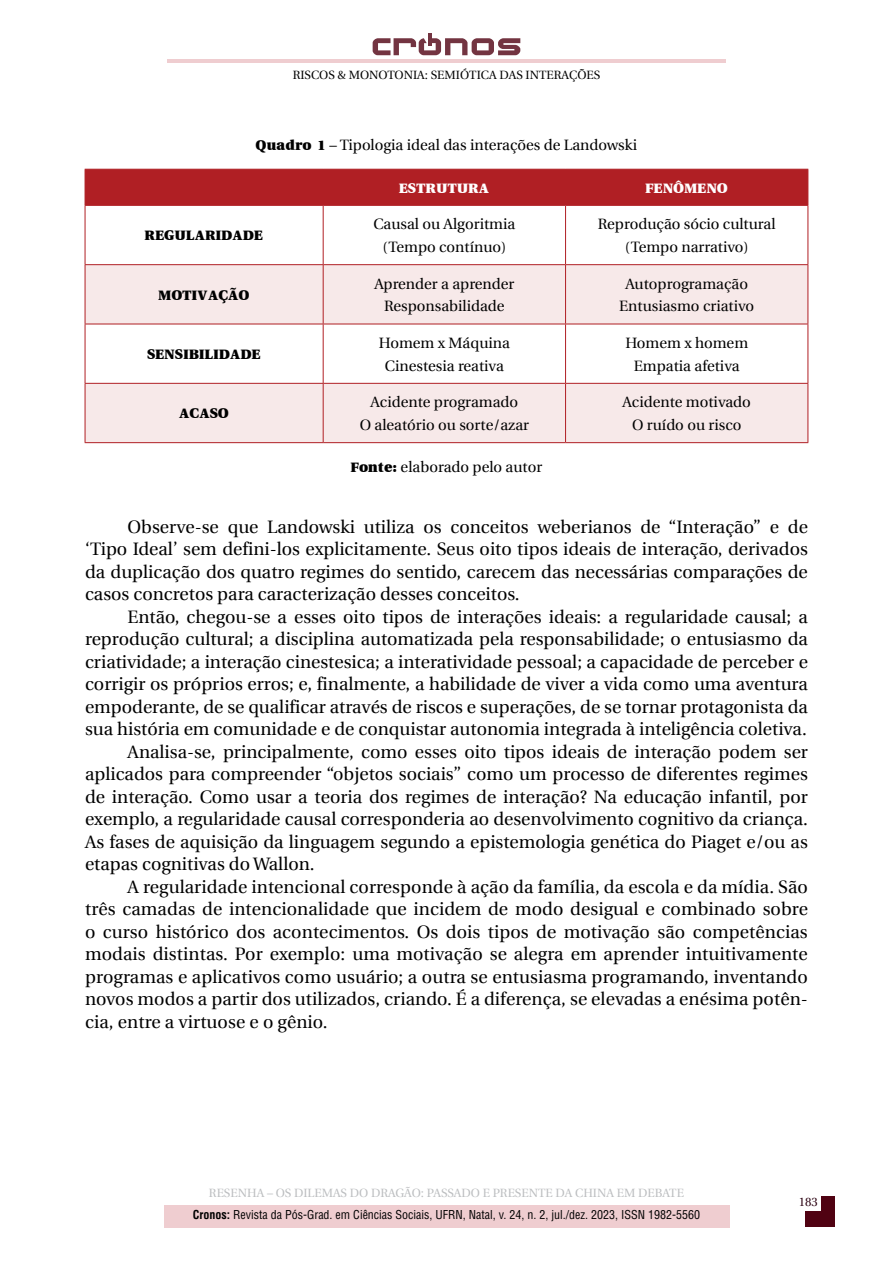
<style>
.page{position:relative;width:893px;height:1263px;background:#fff}
.page>*{position:absolute;margin:0;border:0;box-sizing:border-box;transform-origin:0 0}
.t1{font:18px/22.5px "Utopia";color:#000;text-align:justify}
.t2{font:15px/22.5px "Utopia";color:#000;text-align:center}
.t3{font:700 15px "Utopia";color:#000}
.t4{font:700 15px "Utopia";color:#fff}
.t5{font:condensed 12px "Helvetica LT Std";color:#000}
.t6{font:12px "Utopia";color:#bcbec0}
.t7{font:12px "Utopia";color:#000}
.t8{font:12px "Utopia";color:#2c0212}
.s1{font-weight:700}
</style>
<div class="page">
<hr style="left:428px;top:33px;width:4px;height:13px;background:#733441">
<svg style="left:373px;top:38px;width:147px;height:17px"></svg>
<hr style="left:167px;top:59px;width:559px;height:4px;background:#efcdd0">
<div style="left:164px;top:1205px;width:565px;height:22px;background:#efcdd0"></div>
<div style="left:805px;top:1196px;width:30px;height:31px;background:#500212"></div>
<div style="left:796px;top:1189px;width:24px;height:22px;background:#fff"></div>
<div style="left:86px;top:170px;width:721px;height:35px;background:#b01f24"></div>
<svg style="left:86px;top:265px;width:721px;height:177px;fill:#f7e9e9"></svg>
<hr style="left:323px;top:170px;width:1px;height:35px;background:#b01f24">
<hr style="left:565px;top:170px;width:1px;height:35px;background:#b01f24">
<hr style="left:565px;top:206px;width:1px;height:58px;background:#b01f24">
<hr style="left:323px;top:265px;width:1px;height:59px;background:#b01f24">
<hr style="left:565px;top:265px;width:1px;height:59px;background:#b01f24">
<hr style="left:323px;top:324px;width:1px;height:59px;background:#b01f24">
<hr style="left:565px;top:324px;width:1px;height:59px;background:#b01f24">
<hr style="left:323px;top:384px;width:1px;height:58px;background:#b01f24">
<hr style="left:565px;top:384px;width:1px;height:58px;background:#b01f24">
<hr style="left:85px;top:169px;width:238px;height:1px;background:#b01f24">
<hr style="left:85px;top:170px;width:1px;height:35px;background:#b01f24">
<hr style="left:323px;top:169px;width:243px;height:1px;background:#b01f24">
<hr style="left:566px;top:169px;width:242px;height:1px;background:#b01f24">
<hr style="left:807px;top:170px;width:1px;height:35px;background:#b01f24">
<hr style="left:323px;top:206px;width:1px;height:58px;background:#b01f24">
<hr style="left:85px;top:265px;width:1px;height:59px;background:#b01f24">
<hr style="left:807px;top:265px;width:1px;height:59px;background:#b01f24">
<hr style="left:85px;top:384px;width:1px;height:58px;background:#b01f24">
<hr style="left:807px;top:384px;width:1px;height:58px;background:#b01f24">
<hr style="left:85px;top:442px;width:238px;height:1px;background:#b01f24">
<hr style="left:323px;top:442px;width:243px;height:1px;background:#b01f24">
<hr style="left:566px;top:442px;width:242px;height:1px;background:#b01f24">
<hr style="left:85px;top:205px;width:238px;height:1px;background:#b01f24">
<hr style="left:85px;top:206px;width:1px;height:58px;background:#b01f24">
<hr style="left:323px;top:205px;width:243px;height:1px;background:#b01f24">
<hr style="left:566px;top:205px;width:242px;height:1px;background:#b01f24">
<hr style="left:807px;top:206px;width:1px;height:58px;background:#b01f24">
<hr style="left:85px;top:264px;width:238px;height:1px;background:#b01f24">
<hr style="left:323px;top:264px;width:243px;height:1px;background:#b01f24">
<hr style="left:566px;top:264px;width:242px;height:1px;background:#b01f24">
<hr style="left:85px;top:324px;width:238px;height:1px;background:#b01f24">
<hr style="left:85px;top:324px;width:1px;height:59px;background:#b01f24">
<hr style="left:323px;top:324px;width:243px;height:1px;background:#b01f24">
<hr style="left:566px;top:324px;width:242px;height:1px;background:#b01f24">
<hr style="left:807px;top:324px;width:1px;height:59px;background:#b01f24">
<hr style="left:85px;top:383px;width:238px;height:1px;background:#b01f24">
<hr style="left:323px;top:383px;width:243px;height:1px;background:#b01f24">
<hr style="left:566px;top:383px;width:242px;height:1px;background:#b01f24">
<p class="t7" style="left:293px;top:69px;width:309px">RISCOS &amp; MONOTONIA: SEMIÓTICA DAS INTERAÇÕES</p>
<p class="t2" style="left:256px;top:134px;width:383px"><span class="s1">Quadro 1</span> – Tipologia ideal das interações de Landowski</p>
<p class="t4" style="left:399px;top:179px;width:92px">ESTRUTURA</p>
<p class="t4" style="left:645px;top:179px;width:84px">FENÔMENO</p>
<p class="t3" style="left:145px;top:227px;width:120px">REGULARIDADE</p>
<p class="t2" style="left:373px;top:213px;width:143px">Causal ou Algoritmia (Tempo contínuo)</p>
<p class="t2" style="left:598px;top:213px;width:179px">Reprodução sócio cultural (Tempo narrativo)</p>
<p class="t3" style="left:159px;top:286px;width:93px">MOTIVAÇÃO</p>
<p class="t2" style="left:374px;top:273px;width:142px">Aprender a aprender<br>Responsabilidade</p>
<p class="t2" style="left:619px;top:273px;width:136px">Autoprogramação<br>Entusiasmo criativo</p>
<p class="t3" style="left:147px;top:346px;width:115px">SENSIBILIDADE</p>
<p class="t2" style="left:379px;top:332px;width:133px">Homem x Máquina<br>Cinestesia reativa</p>
<p class="t2" style="left:625px;top:332px;width:124px">Homem x homem<br>Empatia afetiva</p>
<p class="t3" style="left:179px;top:405px;width:51px">ACASO</p>
<p class="t2" style="left:360px;top:391px;width:171px">Acidente programado<br>O aleatório ou sorte/azar</p>
<p class="t2" style="left:623px;top:391px;width:130px">Acidente motivado<br>O ruído ou risco</p>
<p class="t2" style="left:351px;top:456px;width:193px"><span class="s1">Fonte:</span> elaborado pelo autor</p>
<p class="t1" style="left:85px;top:515px;width:724px;text-indent:43px">Observe-se que Landowski utiliza os conceitos weberianos de “Interação” e de ‘Tipo Ideal’ sem defini-los explicitamente. Seus oito tipos ideais de interação, derivados da duplicação dos quatro regimes do sentido, carecem das necessárias comparações de casos concretos para caracterização desses conceitos.</p>
<p class="t1" style="left:128px;top:605px;width:682px">Então, chegou-se a esses oito tipos de interações ideais: a regularidade causal; a</p>
<p class="t1" style="left:85px;top:628px;width:724px">reprodução cultural; a disciplina automatizada pela responsabilidade; o entusiasmo da</p>
<p class="t1" style="left:85px;top:650px;width:724px">criatividade; a interação cinestesica; a interatividade pessoal; a capacidade de perceber e</p>
<p class="t1" style="left:85px;top:673px;width:724px">corrigir os próprios erros; e, finalmente, a habilidade de viver a vida como uma aventura</p>
<p class="t1" style="left:85px;top:695px;width:724px">empoderante, de se qualificar através de riscos e superações, de se tornar protagonista da</p>
<p class="t1" style="left:85px;top:718px;width:723px">sua história em comunidade e de conquistar autonomia integrada à inteligência coletiva.</p>
<p class="t1" style="left:128px;top:740px;width:682px">Analisa-se, principalmente, como esses oito tipos ideais de interação podem ser</p>
<p class="t1" style="left:85px;top:763px;width:724px">aplicados para compreender “objetos sociais” como um processo de diferentes regimes</p>
<p class="t1" style="left:85px;top:785px;width:724px">de interação. Como usar a teoria dos regimes de interação? Na educação infantil, por</p>
<p class="t1" style="left:85px;top:808px;width:724px">exemplo, a regularidade causal corresponderia ao desenvolvimento cognitivo da criança.</p>
<p class="t1" style="left:85px;top:830px;width:724px">As fases de aquisição da linguagem segundo a epistemologia genética do Piaget e/ou as</p>
<p class="t1" style="left:85px;top:853px;width:231px">etapas cognitivas do Wallon.</p>
<p class="t1" style="left:128px;top:875px;width:682px">A regularidade intencional corresponde à ação da família, da escola e da mídia. São</p>
<p class="t1" style="left:85px;top:898px;width:724px">três camadas de intencionalidade que incidem de modo desigual e combinado sobre</p>
<p class="t1" style="left:85px;top:920px;width:724px">o curso histórico dos acontecimentos. Os dois tipos de motivação são competências</p>
<p class="t1" style="left:85px;top:943px;width:724px">modais distintas. Por exemplo: uma motivação se alegra em aprender intuitivamente</p>
<p class="t1" style="left:85px;top:965px;width:724px">programas e aplicativos como usuário; a outra se entusiasma programando, inventando</p>
<p class="t1" style="left:85px;top:988px;width:724px">novos modos a partir dos utilizados, criando. É a diferença, se elevadas a enésima potên-</p>
<p class="t1" style="left:85px;top:1010px;width:244px">cia, entre a virtuose e o gênio.</p>
<p class="t6" style="left:209px;top:1186px;width:476px">RESENHA – OS DILEMAS DO DRAGÃO: PASSADO E PRESENTE DA CHINA EM DEBATE</p>
<p class="t5" style="left:193px;top:1207px;width:509px"><span class="s1">Cronos:</span> Revista da Pós-Grad. em Ciências Sociais, UFRN, Natal, v. 24, n. 2, jul./dez. 2023, ISSN 1982-5560</p>
<p class="t8" style="left:799px;top:1195px;width:21px">183</p>
</div>
